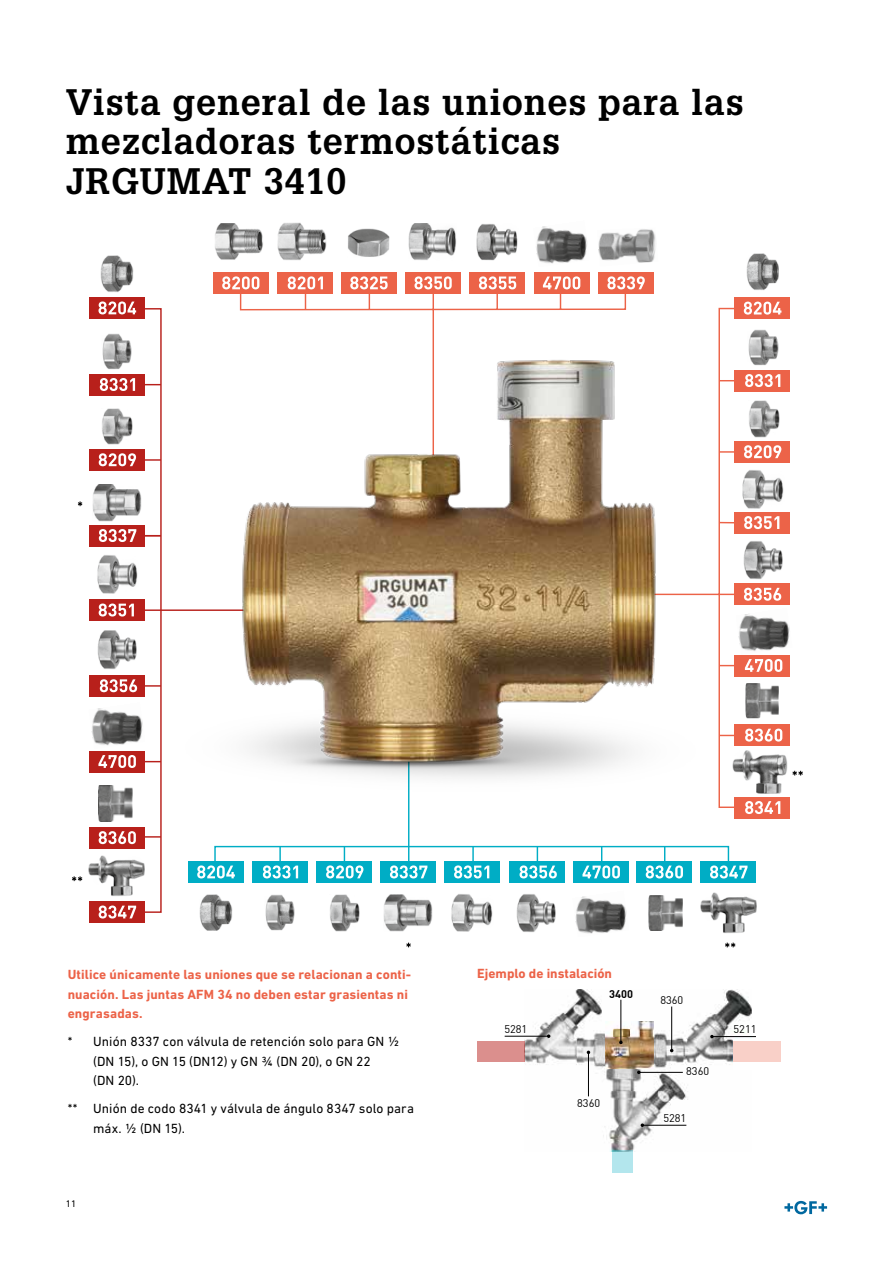
<style>
.page{position:relative;width:893px;height:1263px;background:#fff}
.page>*{position:absolute;margin:0;border:0;box-sizing:border-box;transform-origin:0 0}
.t1{font:700 36px/39.2px "Glypha LT Pro";letter-spacing:.025em;color:#000}
.t2{font:13.5px/19.5px "DIN Next W1 G";letter-spacing:.005em;color:#000}
.t3{font:700 13.5px/19.5px "DIN Next W1 G";letter-spacing:.01em;color:#ec6348}
.t4{font:10.95px "DIN";color:#000}
.t5{font:700 10.95px "DIN";color:#000}
.t6{font:9.75px "DIN Next W1 G";color:#000}
</style>
<div class="page">
<svg style="left:784px;top:1201px;width:43px;height:13px"></svg>
<img style="left:524px;top:990px;width:227px;height:161px">
<img style="left:605px;top:1021px;width:49px;height:47px">
<hr style="left:505px;top:1036px;width:44px;height:1px;background:#000">
<hr style="left:588px;top:1052px;width:1px;height:44px;background:#000">
<hr style="left:671px;top:1006px;width:1px;height:44px;background:#000">
<hr style="left:712px;top:1036px;width:44px;height:1px;background:#000">
<hr style="left:639px;top:1072px;width:44px;height:1px;background:#000">
<hr style="left:642px;top:1125px;width:44px;height:1px;background:#000">
<div style="left:733px;top:1039px;width:30px;height:30px;background:#fff"></div>
<img style="left:613px;top:1029px;width:16px;height:8px">
<hr style="left:620px;top:1000px;width:1px;height:42px;background:#000">
<div style="left:188px;top:861px;width:55px;height:22px;background:#00adc5"></div>
<div style="left:253px;top:861px;width:55px;height:22px;background:#00adc5"></div>
<div style="left:317px;top:861px;width:55px;height:22px;background:#00adc5"></div>
<div style="left:381px;top:861px;width:55px;height:22px;background:#00adc5"></div>
<div style="left:445px;top:861px;width:55px;height:22px;background:#00adc5"></div>
<div style="left:509px;top:861px;width:55px;height:22px;background:#00adc5"></div>
<div style="left:573px;top:861px;width:56px;height:22px;background:#00adc5"></div>
<div style="left:636px;top:861px;width:56px;height:22px;background:#00adc5"></div>
<div style="left:701px;top:861px;width:55px;height:22px;background:#00adc5"></div>
<div style="left:89px;top:827px;width:56px;height:21px;background:#b8201b"></div>
<div style="left:89px;top:901px;width:56px;height:22px;background:#b8201b"></div>
<div style="left:89px;top:751px;width:56px;height:21px;background:#b8201b"></div>
<div style="left:89px;top:675px;width:56px;height:21px;background:#b8201b"></div>
<div style="left:89px;top:600px;width:56px;height:21px;background:#b8201b"></div>
<div style="left:89px;top:525px;width:56px;height:21px;background:#b8201b"></div>
<div style="left:89px;top:449px;width:56px;height:22px;background:#b8201b"></div>
<div style="left:89px;top:374px;width:56px;height:21px;background:#b8201b"></div>
<div style="left:89px;top:297px;width:56px;height:22px;background:#b8201b"></div>
<svg style="left:100px;top:679px;width:37px;height:13px"></svg>
<svg style="left:98px;top:755px;width:38px;height:13px"></svg>
<svg style="left:99px;top:831px;width:37px;height:13px"></svg>
<svg style="left:99px;top:905px;width:37px;height:13px"></svg>
<svg style="left:710px;top:865px;width:37px;height:13px"></svg>
<svg style="left:99px;top:603px;width:35px;height:13px"></svg>
<svg style="left:390px;top:865px;width:37px;height:13px"></svg>
<svg style="left:99px;top:529px;width:37px;height:13px"></svg>
<svg style="left:99px;top:453px;width:37px;height:13px"></svg>
<svg style="left:100px;top:378px;width:35px;height:13px"></svg>
<svg style="left:98px;top:301px;width:38px;height:13px"></svg>
<svg style="left:197px;top:865px;width:38px;height:13px"></svg>
<img style="left:575px;top:896px;width:52px;height:38px">
<img style="left:91px;top:708px;width:51px;height:38px">
<img style="left:738px;top:614px;width:52px;height:37px">
<div style="left:142px;top:308px;width:20px;height:605px;border:1px solid #b8201b"></div>
<div style="left:214px;top:846px;width:515px;height:17px;border:1px solid #00adc5"></div>
<svg style="left:143px;top:836px;width:18px;height:2px"></svg>
<svg style="left:143px;top:761px;width:18px;height:1px"></svg>
<svg style="left:143px;top:685px;width:18px;height:2px"></svg>
<hr style="left:143px;top:609px;width:229px;height:2px;background:#b8201b">
<svg style="left:454px;top:846px;width:35px;height:32px"></svg>
<hr style="left:408px;top:709px;width:1px;height:153px;background:#00adc5">
<svg style="left:263px;top:846px;width:35px;height:32px"></svg>
<svg style="left:326px;top:846px;width:37px;height:32px"></svg>
<svg style="left:143px;top:535px;width:18px;height:1px"></svg>
<svg style="left:519px;top:846px;width:38px;height:32px"></svg>
<svg style="left:143px;top:384px;width:18px;height:1px"></svg>
<svg style="left:143px;top:459px;width:18px;height:2px"></svg>
<svg style="left:646px;top:846px;width:37px;height:32px"></svg>
<svg style="left:582px;top:846px;width:38px;height:32px"></svg>
<img style="left:200px;top:894px;width:32px;height:37px">
<img style="left:746px;top:254px;width:33px;height:36px">
<img style="left:101px;top:256px;width:32px;height:36px">
<img style="left:265px;top:894px;width:30px;height:37px">
<img style="left:748px;top:329px;width:31px;height:37px">
<img style="left:102px;top:333px;width:30px;height:37px">
<img style="left:330px;top:895px;width:30px;height:36px">
<img style="left:749px;top:401px;width:30px;height:36px">
<img style="left:102px;top:408px;width:30px;height:37px">
<img style="left:384px;top:895px;width:48px;height:37px">
<img style="left:93px;top:484px;width:48px;height:37px">
<img style="left:451px;top:894px;width:42px;height:38px">
<img style="left:742px;top:470px;width:42px;height:39px">
<img style="left:97px;top:555px;width:41px;height:39px">
<div style="left:735px;top:655px;width:55px;height:21px;background:#ec6348"></div>
<div style="left:735px;top:725px;width:55px;height:21px;background:#ec6348"></div>
<div style="left:735px;top:797px;width:55px;height:21px;background:#ec6348"></div>
<div style="left:735px;top:584px;width:55px;height:21px;background:#ec6348"></div>
<div style="left:735px;top:512px;width:55px;height:21px;background:#ec6348"></div>
<div style="left:735px;top:441px;width:55px;height:21px;background:#ec6348"></div>
<div style="left:735px;top:370px;width:55px;height:21px;background:#ec6348"></div>
<div style="left:735px;top:298px;width:55px;height:21px;background:#ec6348"></div>
<svg style="left:745px;top:659px;width:37px;height:13px"></svg>
<svg style="left:745px;top:729px;width:37px;height:13px"></svg>
<svg style="left:745px;top:801px;width:35px;height:13px"></svg>
<svg style="left:744px;top:588px;width:37px;height:13px"></svg>
<svg style="left:744px;top:516px;width:35px;height:13px"></svg>
<svg style="left:744px;top:445px;width:37px;height:13px"></svg>
<svg style="left:745px;top:374px;width:35px;height:13px"></svg>
<svg style="left:744px;top:302px;width:37px;height:13px"></svg>
<svg style="left:717px;top:307px;width:20px;height:502px"></svg>
<img style="left:516px;top:894px;width:40px;height:38px">
<img style="left:744px;top:541px;width:39px;height:38px">
<img style="left:97px;top:630px;width:40px;height:39px">
<svg style="left:72px;top:876px;width:10px;height:5px"></svg>
<svg style="left:406px;top:943px;width:5px;height:4px"></svg>
<svg style="left:725px;top:943px;width:10px;height:4px"></svg>
<svg style="left:792px;top:771px;width:11px;height:4px"></svg>
<svg style="left:78px;top:501px;width:4px;height:5px"></svg>
<img style="left:99px;top:785px;width:33px;height:36px">
<img style="left:648px;top:895px;width:34px;height:36px">
<img style="left:745px;top:683px;width:34px;height:36px">
<div style="left:213px;top:272px;width:55px;height:21px;background:#ec6348"></div>
<div style="left:277px;top:272px;width:55px;height:21px;background:#ec6348"></div>
<div style="left:341px;top:272px;width:55px;height:21px;background:#ec6348"></div>
<div style="left:405px;top:272px;width:55px;height:21px;background:#ec6348"></div>
<div style="left:470px;top:272px;width:55px;height:21px;background:#ec6348"></div>
<div style="left:534px;top:272px;width:55px;height:21px;background:#ec6348"></div>
<div style="left:598px;top:272px;width:55px;height:21px;background:#ec6348"></div>
<svg style="left:543px;top:276px;width:37px;height:13px"></svg>
<svg style="left:607px;top:276px;width:38px;height:13px"></svg>
<img style="left:348px;top:228px;width:42px;height:29px">
<img style="left:536px;top:226px;width:51px;height:38px">
<svg style="left:222px;top:276px;width:37px;height:13px"></svg>
<svg style="left:288px;top:276px;width:35px;height:13px"></svg>
<svg style="left:350px;top:276px;width:38px;height:13px"></svg>
<svg style="left:414px;top:276px;width:38px;height:13px"></svg>
<svg style="left:479px;top:276px;width:37px;height:13px"></svg>
<img style="left:215px;top:223px;width:48px;height:37px">
<img style="left:278px;top:223px;width:49px;height:37px">
<img style="left:409px;top:223px;width:47px;height:37px">
<img style="left:476px;top:224px;width:42px;height:37px">
<svg style="left:239px;top:292px;width:388px;height:36px"></svg>
<img style="left:598px;top:229px;width:58px;height:34px">
<img style="left:88px;top:856px;width:57px;height:41px">
<img style="left:700px;top:892px;width:57px;height:41px">
<img style="left:732px;top:751px;width:56px;height:43px">
<img style="left:170px;top:328px;width:547px;height:474px">
<div style="left:477px;top:1041px;width:48px;height:21px;background:#db8f8d"></div>
<div style="left:612px;top:1150px;width:21px;height:23px;background:#b3e6ed"></div>
<div style="left:734px;top:1041px;width:47px;height:21px;background:#f9d0c8"></div>
<div style="left:733px;top:1041px;width:47px;height:21px;background:#f9d0c8"></div>
<h1 class="t1" style="left:66px;top:82px;width:679px">Vista general de las uniones para las mezcladoras termostáticas<br>JRGUMAT 3410</h1>
<p class="t3" style="left:68px;top:965px;width:345px">Utilice únicamente las uniones que se relacionan a conti-</p>
<p class="t3" style="left:477px;top:964px;width:136px">Ejemplo de instalación</p>
<p class="t3" style="left:68px;top:984px;width:342px">nuación. Las juntas AFM 34 no deben estar grasientas ni engrasadas.</p>
<p class="t2" style="left:93px;top:1031px;width:308px;text-indent:-26px">* Unión 8337 con válvula de retención solo para GN ½ (DN 15), o GN 15 (DN12) y GN ¾ (DN 20), o GN 22<br>(DN 20).</p>
<p class="t2" style="left:93px;top:1098px;width:322px;text-indent:-26px">** Unión de codo 8341 y válvula de ángulo 8347 solo para máx. ½ (DN 15).</p>
<p class="t4" style="left:663px;top:1111px;width:24px">5281</p>
<p class="t5" style="left:609px;top:987px;width:25px">3400</p>
<p class="t4" style="left:660px;top:993px;width:24px">8360</p>
<p class="t4" style="left:504px;top:1022px;width:24px">5281</p>
<p class="t4" style="left:733px;top:1022px;width:24px">5211</p>
<p class="t4" style="left:686px;top:1065px;width:24px">8360</p>
<p class="t4" style="left:577px;top:1096px;width:24px">8360</p>
<p class="t6" style="left:66px;top:1197px;width:12px">11</p>
</div>
